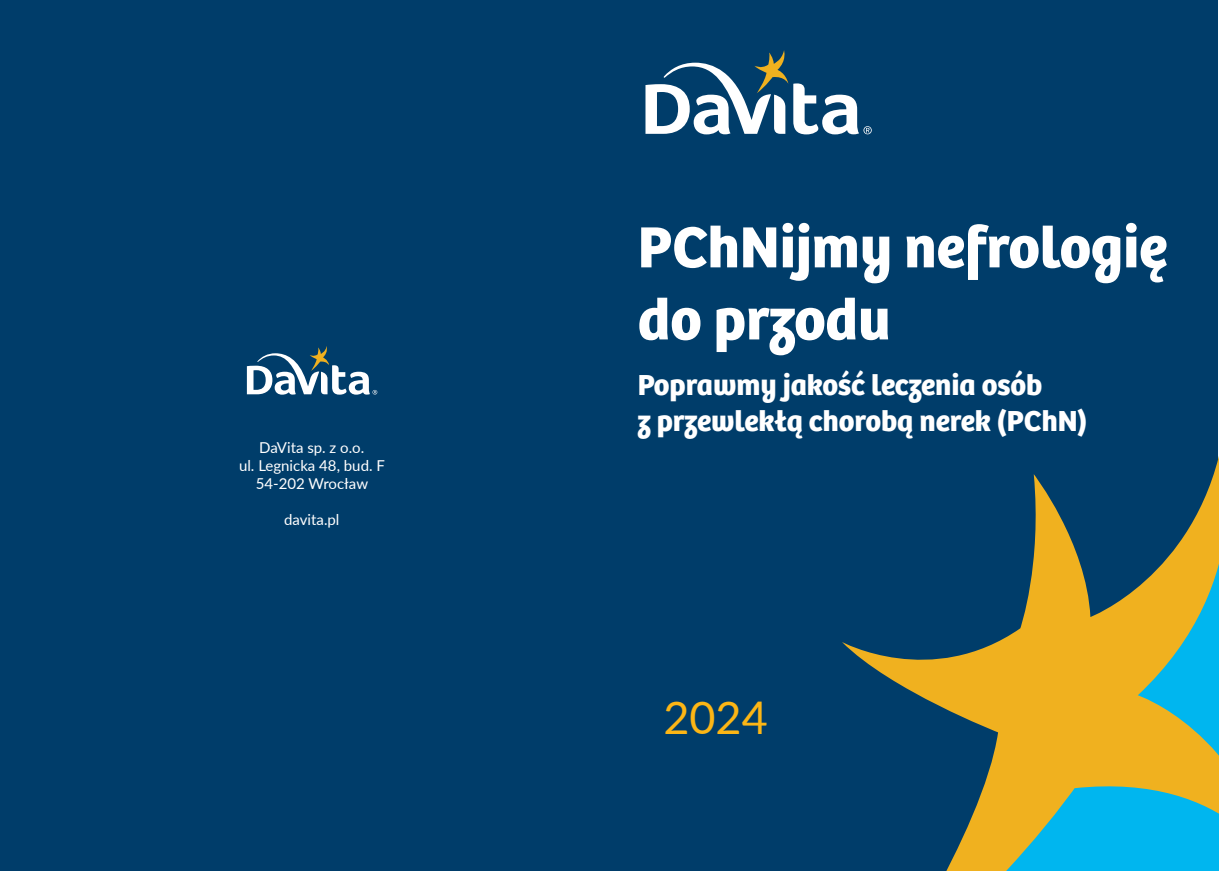
<style>
.page{position:relative;width:1219px;height:871px;background:#fff}
.page>*{position:absolute;margin:0;border:0;box-sizing:border-box;transform-origin:0 0}
.t1{font:700 60px/72px "Bree Davita";color:#fff}
.t2{font:45px "Lato";color:#fcb615}
.t3{font:700 30px/36px "Bree Davita";color:#fff}
.t4{font:15px/18px "Lato";color:#fff;text-align:center}
</style>
<div class="page">
<div style="left:0;top:0;width:609px;height:870px;background:#003d6a"></div>
<div style="left:582px;top:0;width:635px;height:870px;background:#003d6a"></div>
<svg style="left:645px;top:50px;width:227px;height:84px"></svg>
<svg style="left:842px;top:444px;width:377px;height:426px"></svg>
<svg style="left:247px;top:346px;width:130px;height:48px"></svg>
<p class="t4" style="left:239px;top:437px;width:147px">DaVita sp. z o.o.<br>ul. Legnicka 48, bud. F<br>54-202 Wrocław</p>
<p class="t4" style="left:284px;top:509px;width:57px">davita.pl</p>
<h1 class="t1" style="left:638px;top:212px;width:531px">PChNijmy nefrologię do przodu</h1>
<p class="t3" style="left:638px;top:367px;width:451px">Poprawmy jakość leczenia osób<br>z przewlekłą chorobą nerek (PChN)</p>
<h2 class="t2" style="left:663px;top:685px;width:106px">2024</h2>
</div>
